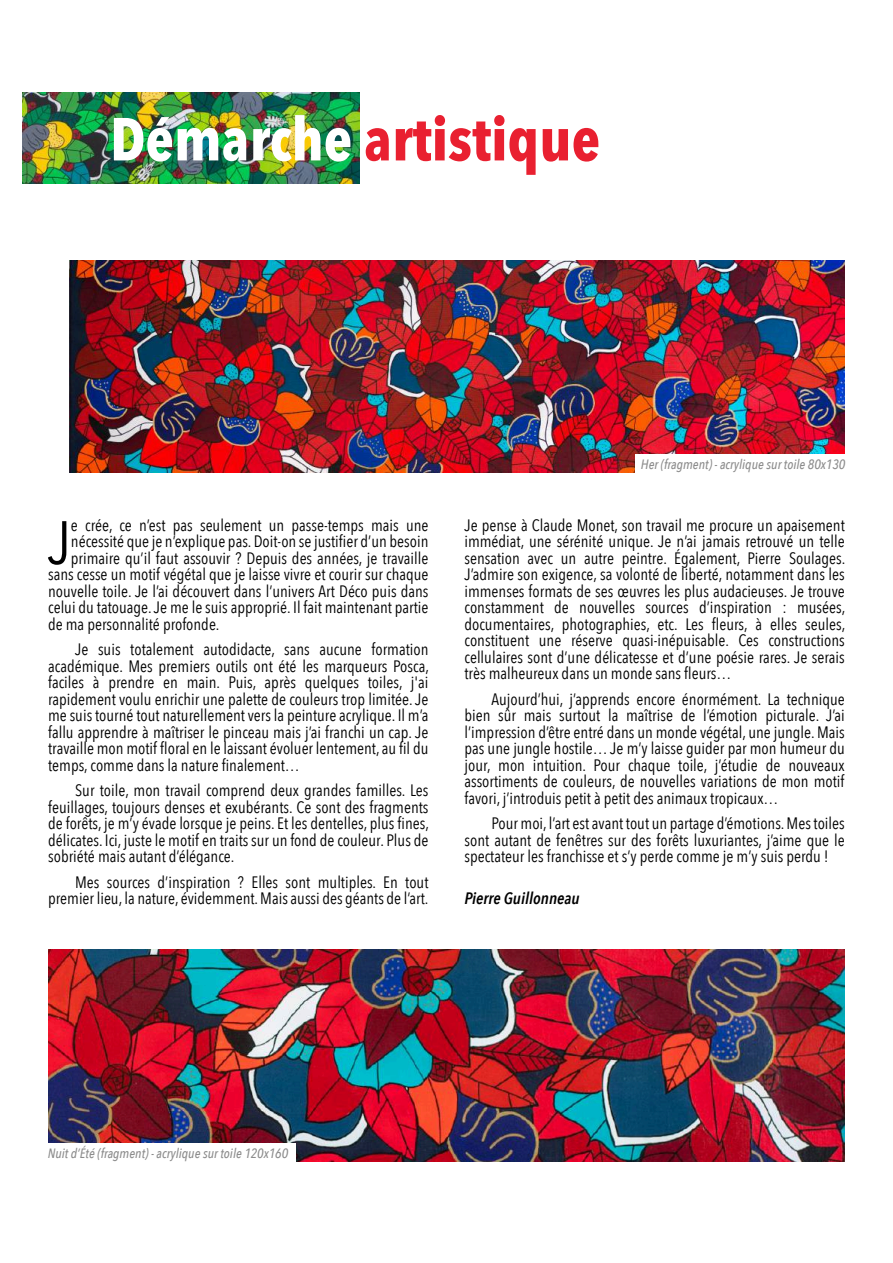
<style>
.page{position:relative;width:893px;height:1263px;background:#fff}
.page>*{position:absolute;margin:0;border:0;box-sizing:border-box;transform-origin:0 0}
.t1{font:60.15px "Avenir Next Condensed";color:#000}
.t2{font:700 60px "Avenir Next Condensed";color:#e92030}
.t3{font:16.5px "Avenir Next Condensed";color:#000}
.t4{font:italic 600 16.5px "Avenir Next Condensed";color:#000}
.t5{font:italic 500 13.5px "Avenir Next Condensed";color:#8c8c8c}
.s1{color:#fff}
</style>
<div class="page">
<img style="left:22px;top:92px;width:338px;height:91px">
<img style="left:48px;top:949px;width:797px;height:213px">
<img style="left:70px;top:260px;width:775px;height:212px">
<div style="left:635px;top:454px;width:210px;height:20px;background:#fff"></div>
<div style="left:48px;top:1143px;width:248px;height:19px;background:#fff"></div>
<p class="t2" style="left:110px;top:100px;width:491px"><span class="s1">Démarche</span> artistique</p>
<p class="t5" style="left:641px;top:456px;width:206px">Her (fragment) - acrylique sur toile 80x130</p>
<p class="t1" style="left:48px;top:504px;width:24px">J</p>
<p class="t3" style="left:71px;top:514px;width:359px">e crée, ce n’est pas seulement un passe-temps mais une</p>
<p class="t3" style="left:71px;top:531px;width:359px">nécessité que je n’explique pas. Doit-on se justifier d’un besoin</p>
<p class="t3" style="left:71px;top:547px;width:359px">primaire qu’il faut assouvir ? Depuis des années, je travaille</p>
<p class="t3" style="left:48px;top:564px;width:382px">sans cesse un motif végétal que je laisse vivre et courir sur chaque</p>
<p class="t3" style="left:48px;top:580px;width:382px">nouvelle toile. Je l’ai découvert dans l’univers Art Déco puis dans</p>
<p class="t3" style="left:48px;top:597px;width:382px">celui du tatouage. Je me le suis approprié. Il fait maintenant partie</p>
<p class="t3" style="left:48px;top:613px;width:173px">de ma personnalité profonde.</p>
<p class="t3" style="left:75px;top:639px;width:355px">Je suis totalement autodidacte, sans aucune formation</p>
<p class="t3" style="left:48px;top:655px;width:382px">académique. Mes premiers outils ont été les marqueurs Posca,</p>
<p class="t3" style="left:48px;top:672px;width:382px">faciles à prendre en main. Puis, après quelques toiles, j'ai</p>
<p class="t3" style="left:48px;top:688px;width:382px">rapidement voulu enrichir une palette de couleurs trop limitée. Je</p>
<p class="t3" style="left:48px;top:705px;width:382px">me suis tourné tout naturellement vers la peinture acrylique. Il m’a</p>
<p class="t3" style="left:48px;top:721px;width:382px">fallu apprendre à maîtriser le pinceau mais j’ai franchi un cap. Je</p>
<p class="t3" style="left:48px;top:738px;width:382px">travaille mon motif floral en le laissant évoluer lentement, au fil du</p>
<p class="t3" style="left:48px;top:754px;width:253px">temps, comme dans la nature finalement…</p>
<p class="t3" style="left:75px;top:780px;width:355px">Sur toile, mon travail comprend deux grandes familles. Les</p>
<p class="t3" style="left:48px;top:796px;width:382px">feuillages, toujours denses et exubérants. Ce sont des fragments</p>
<p class="t3" style="left:48px;top:813px;width:382px">de forêts, je m’y évade lorsque je peins. Et les dentelles, plus fines,</p>
<p class="t3" style="left:48px;top:829px;width:382px">délicates. Ici, juste le motif en traits sur un fond de couleur. Plus de</p>
<p class="t3" style="left:48px;top:846px;width:188px">sobriété mais autant d’élégance.</p>
<p class="t3" style="left:75px;top:871px;width:355px">Mes sources d’inspiration ? Elles sont multiples. En tout</p>
<p class="t3" style="left:48px;top:888px;width:382px">premier lieu, la nature, évidemment. Mais aussi des géants de l’art.</p>
<p class="t3" style="left:464px;top:514px;width:382px">Je pense à Claude Monet, son travail me procure un apaisement</p>
<p class="t3" style="left:464px;top:531px;width:382px">immédiat, une sérénité unique. Je n’ai jamais retrouvé un telle</p>
<p class="t3" style="left:464px;top:547px;width:382px">sensation avec un autre peintre. Également, Pierre Soulages.</p>
<p class="t3" style="left:464px;top:564px;width:382px">J’admire son exigence, sa volonté de liberté, notamment dans les</p>
<p class="t3" style="left:464px;top:580px;width:382px">immenses formats de ses œuvres les plus audacieuses. Je trouve</p>
<p class="t3" style="left:464px;top:597px;width:382px">constamment de nouvelles sources d’inspiration : musées,</p>
<p class="t3" style="left:464px;top:613px;width:382px">documentaires, photographies, etc. Les fleurs, à elles seules,</p>
<p class="t3" style="left:464px;top:630px;width:382px">constituent une réserve quasi-inépuisable. Ces constructions</p>
<p class="t3" style="left:464px;top:646px;width:382px">cellulaires sont d’une délicatesse et d’une poésie rares. Je serais</p>
<p class="t3" style="left:464px;top:663px;width:268px">très malheureux dans un monde sans fleurs…</p>
<p class="t3" style="left:491px;top:688px;width:355px">Aujourd’hui, j’apprends encore énormément. La technique</p>
<p class="t3" style="left:464px;top:705px;width:382px">bien sûr mais surtout la maîtrise de l’émotion picturale. J’ai</p>
<p class="t3" style="left:464px;top:721px;width:382px">l’impression d’être entré dans un monde végétal, une jungle. Mais</p>
<p class="t3" style="left:464px;top:738px;width:382px">pas une jungle hostile… Je m’y laisse guider par mon humeur du</p>
<p class="t3" style="left:464px;top:754px;width:382px">jour, mon intuition. Pour chaque toile, j’étudie de nouveaux</p>
<p class="t3" style="left:464px;top:771px;width:381px">assortiments de couleurs, de nouvelles variations de mon motif</p>
<p class="t3" style="left:464px;top:787px;width:315px">favori, j’introduis petit à petit des animaux tropicaux…</p>
<p class="t3" style="left:491px;top:813px;width:355px">Pour moi, l’art est avant tout un partage d’émotions. Mes toiles</p>
<p class="t3" style="left:464px;top:829px;width:382px">sont autant de fenêtres sur des forêts luxuriantes, j’aime que le</p>
<p class="t3" style="left:464px;top:846px;width:366px">spectateur les franchisse et s’y perde comme je m’y suis perdu !</p>
<p class="t4" style="left:464px;top:888px;width:117px">Pierre Guillonneau</p>
<p class="t5" style="left:48px;top:1144px;width:242px">Nuit d’Été (fragment) - acrylique sur toile 120x160</p>
</div>
